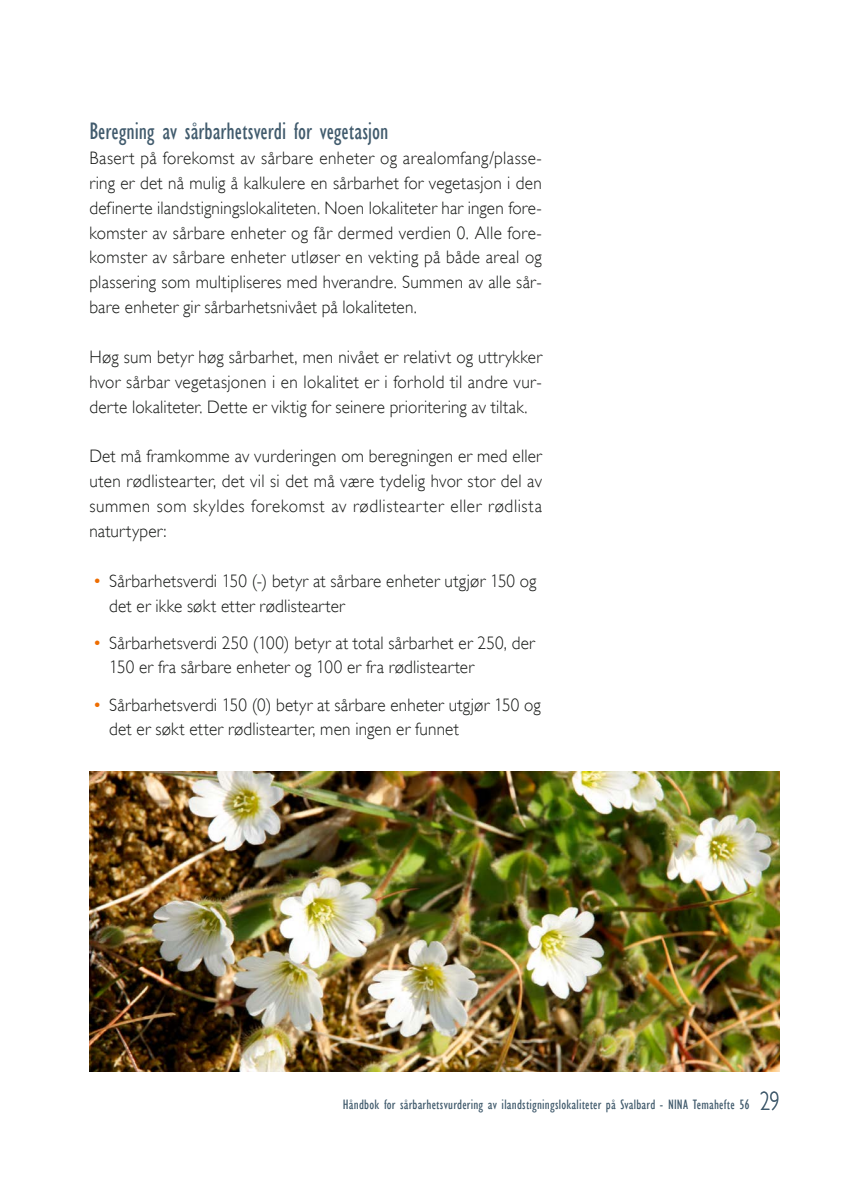
<style>
.page{position:relative;width:844px;height:1191px;background:#fff}
.page>*{position:absolute;margin:0;border:0;box-sizing:border-box;transform-origin:0 0}
.overskrift_3_2013{font:condensed 24.5px "Gill Sans";color:#415b6d;scale:.95 1}
.brødtekst_2013{font:300 18.03px/24.8px "Gill Sans";letter-spacing:.015em;color:#151715;text-align:justify;scale:.95 1}
.t1{font:condensed 14px "Gill Sans";letter-spacing:.015em;color:#415b6d}
.s1{font-weight:400;color:#ee6d01}
.s2{font-family:"Myriad Pro";font-size:19.25px}
.s3{font-weight:300;font-stretch:normal;font-size:26.25px}
</style>
<div class="page">
<img style="left:89px;top:771px;width:690px;height:300px">
<p class="overskrift_3_2013" style="left:89px;top:117px;width:316px">Beregning av sårbarhetsverdi for vegetasjon</p>
<p class="brødtekst_2013" style="left:89px;top:145px;width:478px">Basert på forekomst av sårbare enheter og arealomfang/plasse&shy;ring er det nå mulig å kalkulere en sårbarhet for vegetasjon i den definerte ilandstigningslokaliteten. Noen lokaliteter har ingen fore&shy;komster av sårbare enheter og får dermed verdien 0. Alle fore&shy;komster av sårbare enheter utløser en vekting på både areal og plassering som multipliseres med hverandre. Summen av alle sår&shy;bare enheter gir sårbarhetsnivået på lokaliteten.</p>
<p class="brødtekst_2013" style="left:89px;top:344px;width:478px">Høg sum betyr høg sårbarhet, men nivået er relativt og uttrykker hvor sårbar vegetasjonen i en lokalitet er i forhold til andre vur&shy;derte lokaliteter. Dette er viktig for seinere prioritering av tiltak.</p>
<p class="brødtekst_2013" style="left:89px;top:444px;width:478px">Det må framkomme av vurderingen om beregningen er med eller uten rødlistearter, det vil si det må være tydelig hvor stor del av summen som skyldes forekomst av rødlistearter eller rødlista naturtyper:</p>
<p class="brødtekst_2013" style="left:109px;top:568px;width:451px;text-indent:-15px"><span class="s1">•</span> Sårbarhetsverdi <span class="s2">1</span>50 (-) betyr at sårbare enheter utgjør <span class="s2">1</span>50 og det er ikke søkt etter rødlistearter</p>
<p class="brødtekst_2013" style="left:109px;top:630px;width:449px;text-indent:-15px"><span class="s1">•</span> Sårbarhetsverdi 250 (<span class="s2">1</span>00) betyr at total sårbarhet er 250, der<br><span class="s2">1</span>50 er fra sårbare enheter og <span class="s2">1</span>00 er fra rødlistearter</p>
<p class="brødtekst_2013" style="left:109px;top:692px;width:455px;text-indent:-15px"><span class="s1">•</span> Sårbarhetsverdi <span class="s2">1</span>50 (0) betyr at sårbare enheter utgjør <span class="s2">1</span>50 og det er søkt etter rødlistearter, men ingen er funnet</p>
<p class="t1" style="left:343px;top:1096px;width:438px">Håndbok for sårbarhetsvurdering av ilandstigningslokaliteter på Svalbard - NINA Temahefte 56 <span class="s3">29</span></p>
</div>
